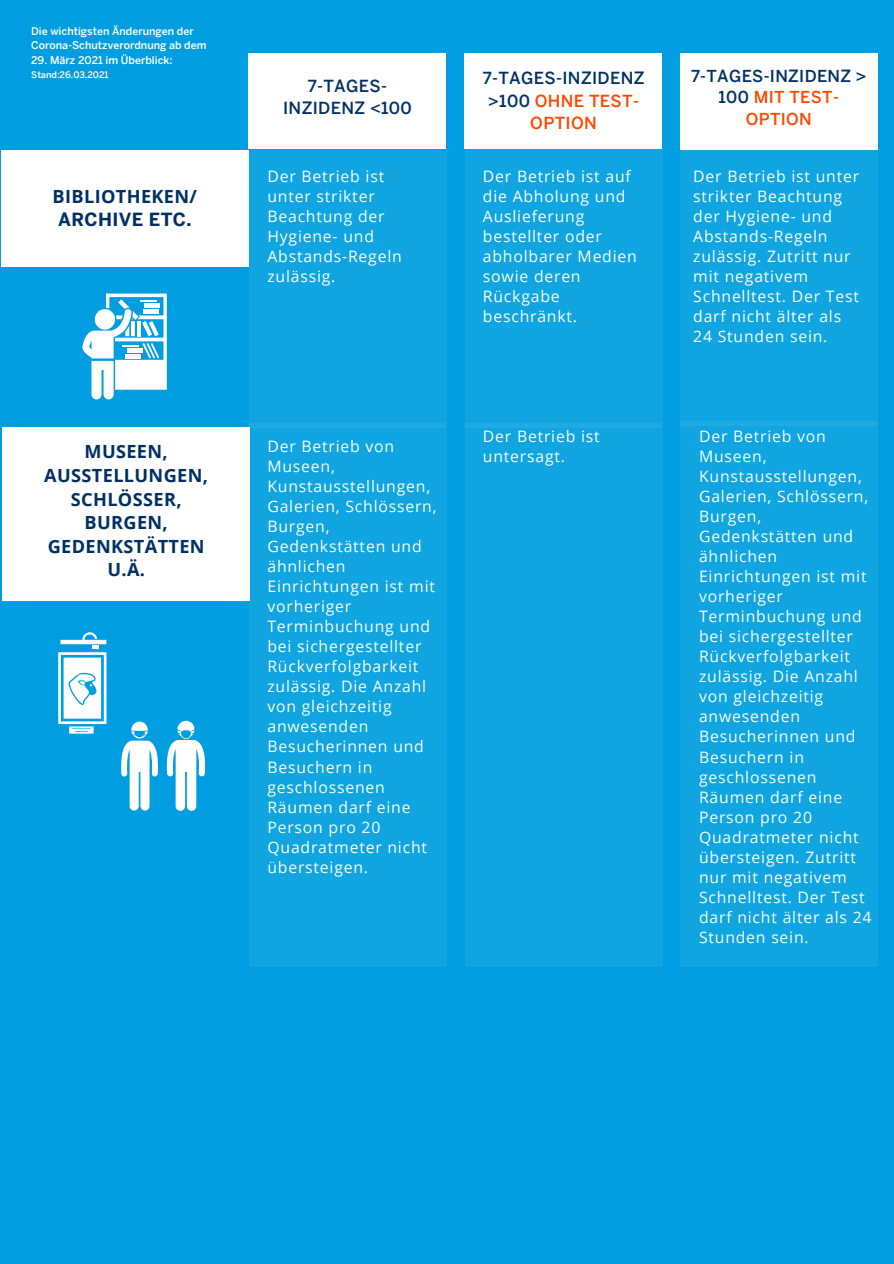
<style>
.page{position:relative;width:894px;height:1264px;background:#fff}
.page>*{position:absolute;margin:0;border:0;box-sizing:border-box;transform-origin:0 0}
.t1{font:700 18.15px/23.5px "Open Sans";letter-spacing:.02em;color:#003064;text-align:center}
.t2{font:700 18.15px "Benton Sans";letter-spacing:.02em;color:#003064}
.t3{font:500 16.65px/22.5px "Benton Sans";letter-spacing:.02em;color:#003064;text-align:center}
.t4{font:500 16.5px/21.5px "Benton Sans";letter-spacing:.02em;color:#003064;text-align:center}
.t5{font:15.75px/20px "Open Sans";letter-spacing:.05em;color:#f6fffc}
.t6{font:500 10.65px "Benton Sans";color:#fff}
.t7{font:500 9px "Benton Sans";color:#fff}
.s1{color:#ff4700}
</style>
<div class="page">
<div style="left:0;top:0;width:893px;height:1263px;background:#009ee0"></div>
<div style="left:464px;top:148px;width:198px;height:818px;background:#10a4e1"></div>
<div style="left:464px;top:53px;width:197px;height:96px;background:#fff"></div>
<div style="left:679px;top:149px;width:198px;height:817px;background:#10a4e1"></div>
<div style="left:679px;top:53px;width:198px;height:96px;background:#fff"></div>
<div style="left:248px;top:53px;width:198px;height:96px;background:#fff"></div>
<div style="left:248px;top:150px;width:198px;height:816px;background:#10a4e1"></div>
<div style="left:1px;top:150px;width:247px;height:117px;background:#fff"></div>
<svg style="left:82px;top:293px;width:85px;height:106px"></svg>
<div style="left:3px;top:427px;width:247px;height:173px;background:#fff"></div>
<svg style="left:58px;top:632px;width:48px;height:101px"></svg>
<svg style="left:121px;top:721px;width:37px;height:89px"></svg>
<svg style="left:167px;top:720px;width:38px;height:90px"></svg>
<hr style="left:248px;top:423px;width:198px;height:4px;background:#1faae2">
<hr style="left:464px;top:423px;width:197px;height:4px;background:#1faae2">
<hr style="left:679px;top:421px;width:198px;height:4px;background:#1faae2">
<p class="t6" style="left:31px;top:25px;width:164px">Die wichtigsten Änderungen der</p>
<p class="t6" style="left:31px;top:39px;width:177px">Corona-Schutzverordnung ab dem</p>
<p class="t6" style="left:31px;top:54px;width:143px">29. März 2021 im Überblick:</p>
<p class="t7" style="left:31px;top:70px;width:79px">Stand:26.03.2021</p>
<p class="t1" style="left:53px;top:184px;width:146px">BIBLIOTHEKEN/</p>
<p class="t2" style="left:58px;top:209px;width:135px">ARCHIVE ETC.</p>
<p class="t3" style="left:283px;top:75px;width:130px">7-TAGES-<br>INZIDENZ &lt;100</p>
<p class="t3" style="left:482px;top:67px;width:163px">7-TAGES-INZIDENZ &gt;100 <span class="s1">OHNE TEST-<br>OPTION</span></p>
<p class="t4" style="left:690px;top:66px;width:177px">7-TAGES-INZIDENZ &gt;<br>100 <span class="s1">MIT TEST-<br>OPTION</span></p>
<p class="t5" style="left:267px;top:166px;width:136px">Der Betrieb ist unter strikter<br>Beachtung der<br>Hygiene- und<br>Abstands-Regeln zulässig.</p>
<p class="t5" style="left:483px;top:166px;width:155px">Der Betrieb ist auf die Abholung und<br>Auslieferung bestellter oder abholbarer Medien sowie deren<br>Rückgabe beschränkt.</p>
<p class="t5" style="left:693px;top:166px;width:167px">Der Betrieb ist unter strikter Beachtung der Hygiene- und<br>Abstands-Regeln zulässig. Zutritt nur mit negativem<br>Schnelltest. Der Test darf nicht älter als<br>24 Stunden sein.</p>
<p class="t1" style="left:44px;top:439px;width:165px">MUSEEN,<br>AUSSTELLUNGEN,<br>SCHLÖSSER,<br>BURGEN,<br>GEDENKSTÄTTEN<br>U.Ä.</p>
<p class="t5" style="left:267px;top:436px;width:171px">Der Betrieb von<br>Museen,<br>Kunstausstellungen,<br>Galerien, Schlössern,<br>Burgen,<br>Gedenkstätten und ähnlichen<br>Einrichtungen ist mit vorheriger<br>Terminbuchung und bei sichergestellter<br>Rückverfolgbarkeit zulässig. Die Anzahl von gleichzeitig anwesenden<br>Besucherinnen und<br>Besuchern in geschlossenen<br>Räumen darf eine<br>Person pro 20<br>Quadratmeter nicht übersteigen.</p>
<p class="t5" style="left:483px;top:426px;width:118px">Der Betrieb ist untersagt.</p>
<p class="t5" style="left:698px;top:426px;width:174px">Der Betrieb von<br>Museen,<br>Kunstausstellungen,<br>Galerien, Schlössern,<br>Burgen,<br>Gedenkstätten und ähnlichen<br>Einrichtungen ist mit vorheriger<br>Terminbuchung und bei sichergestellter<br>Rückverfolgbarkeit zulässig. Die Anzahl von gleichzeitig anwesenden<br>Besucherinnen und<br>Besuchern in geschlossenen<br>Räumen darf eine<br>Person pro 20<br>Quadratmeter nicht übersteigen. Zutritt nur mit negativem<br>Schnelltest. Der Test darf nicht älter als 24<br>Stunden sein.</p>
</div>
